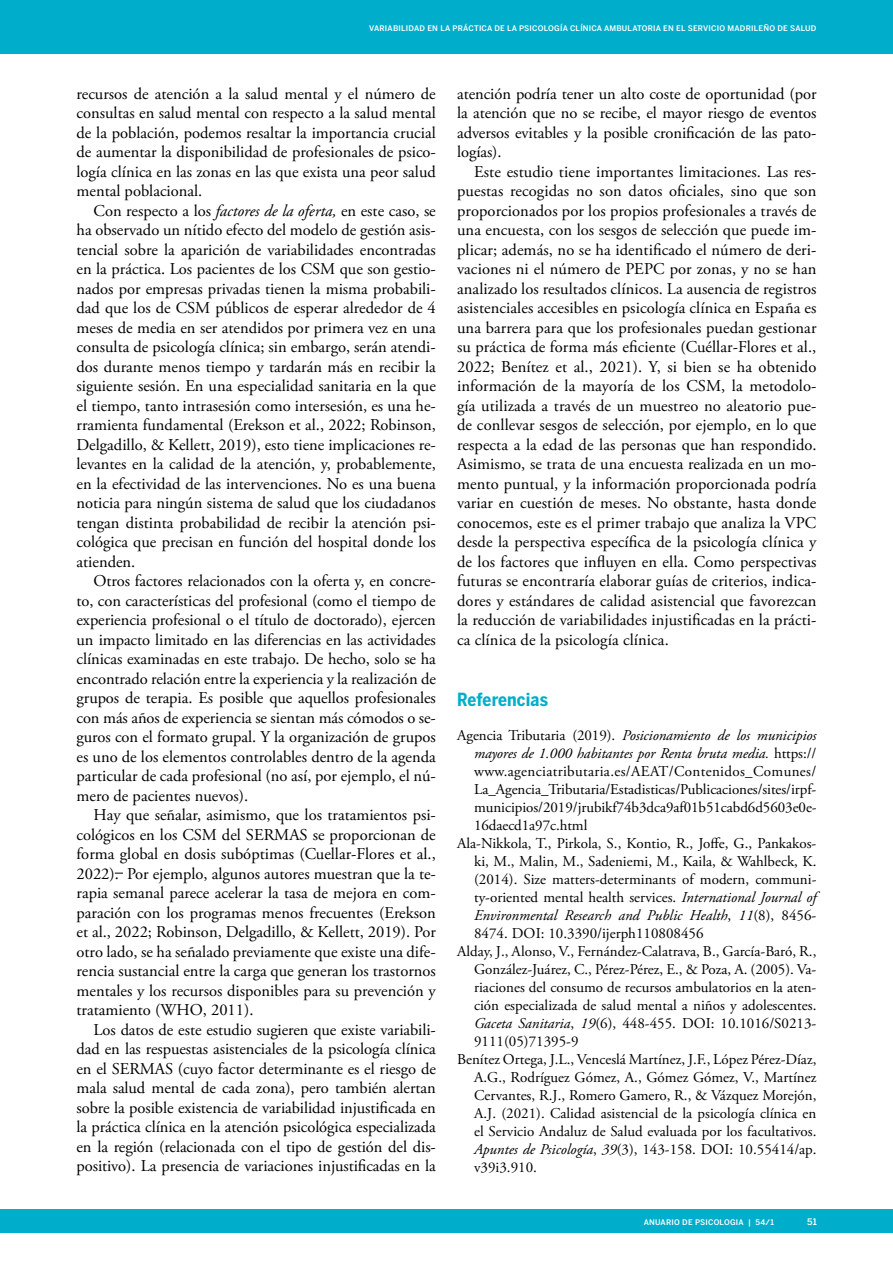
<style>
.page{position:relative;width:893px;height:1263px;background:#fff}
.page>*{position:absolute;margin:0;border:0;box-sizing:border-box;transform-origin:0 0}
.t1{font:700 18px "Benton Sans Cond";letter-spacing:.01em;color:#00aecb}
.t2{font:16.5px/19.5px "Adobe Garamond Pro";color:#000;text-align:justify}
.t3{font:15px "Adobe Garamond Pro";color:#000}
.t4{font:italic 15px "Adobe Garamond Pro";letter-spacing:-.005em;color:#000}
.t5{font:15px "Adobe Garamond Pro";letter-spacing:.025em;color:#000}
.t6{font:500 8.85px "Benton Sans Cond";color:#fff;scale:1.18 1}
.t7{font:500 7.65px "Benton Sans Cond";letter-spacing:.025em;color:#fff;scale:1.18 1}
.s1{font-style:italic}
.s2{font-style:normal}
</style>
<div class="page">
<div style="left:0;top:0;width:893px;height:54px;background:#00aecb"></div>
<div style="left:0;top:1209px;width:893px;height:23px;background:#00aecb"></div>
<p class="t7" style="left:369px;top:24px;width:381px">VARIABILIDAD EN LA PRÁCTICA DE LA PSICOLOGÍA CLÍNICA AMBULATORIA EN EL SERVICIO MADRILEÑO DE SALUD</p>
<p class="t2" style="left:77px;top:84px;width:361px">recursos de atención a la salud mental y el número de consultas en salud mental con respecto a la salud mental de la población, podemos resaltar la importancia crucial de aumentar la disponibilidad de profesionales de psico&shy;logía clínica en las zonas en las que exista una peor salud mental poblacional.</p>
<p class="t2" style="left:77px;top:201px;width:361px;text-indent:17px">Con respecto a los <span class="s1">factores de la oferta,</span> en este caso, se ha observado un nítido efecto del modelo de gestión asis&shy;tencial sobre la aparición de variabilidades encontradas en la práctica. Los pacientes de los CSM que son gestio&shy;nados por empresas privadas tienen la misma probabili&shy;dad que los de CSM públicos de esperar alrededor de 4 meses de media en ser atendidos por primera vez en una consulta de psicología clínica; sin embargo, serán atendi&shy;dos durante menos tiempo y tardarán más en recibir la siguiente sesión. En una especialidad sanitaria en la que el tiempo, tanto intrasesión como intersesión, es una he&shy;rramienta fundamental (Erekson et al., 2022; Robinson, Delgadillo, &amp; Kellett, 2019), esto tiene implicaciones re&shy;levantes en la calidad de la atención, y, probablemente, en la efectividad de las intervenciones. No es una buena noticia para ningún sistema de salud que los ciudadanos tengan distinta probabilidad de recibir la atención psi&shy;cológica que precisan en función del hospital donde los atienden.</p>
<p class="t2" style="left:77px;top:572px;width:361px;text-indent:17px">Otros factores relacionados con la oferta y, en concre&shy;to, con características del profesional (como el tiempo de experiencia profesional o el título de doctorado), ejercen un impacto limitado en las diferencias en las actividades clínicas examinadas en este trabajo. De hecho, solo se ha encontrado relación entre la experiencia y la realización de grupos de terapia. Es posible que aquellos profesionales con más años de experiencia se sientan más cómodos o se&shy;guros con el formato grupal. Y la organización de grupos es uno de los elementos controlables dentro de la agenda particular de cada profesional (no así, por ejemplo, el nú&shy;mero de pacientes nuevos).</p>
<p class="t2" style="left:77px;top:806px;width:361px;text-indent:17px">Hay que señalar, asimismo, que los tratamientos psi&shy;cológicos en los CSM del SERMAS se proporcionan de forma global en dosis subóptimas (Cuellar-Flores et al., 2022). Por ejemplo, algunos autores muestran que la te&shy;rapia semanal parece acelerar la tasa de mejora en com&shy;paración con los programas menos frecuentes (Erekson et al., 2022; Robinson, Delgadillo, &amp; Kellett, 2019). Por otro lado, se ha señalado previamente que existe una dife&shy;rencia sustancial entre la carga que generan los trastornos mentales y los recursos disponibles para su prevención y tratamiento (WHO, 2011).</p>
<p class="t2" style="left:77px;top:1020px;width:361px;text-indent:17px">Los datos de este estudio sugieren que existe variabili&shy;dad en las respuestas asistenciales de la psicología clínica en el SERMAS (cuyo factor determinante es el riesgo de mala salud mental de cada zona), pero también alertan sobre la posible existencia de variabilidad injustificada en la práctica clínica en la atención psicológica especializada en la región (relacionada con el tipo de gestión del dis&shy;positivo). La presencia de variaciones injustificadas en la</p>
<p class="t2" style="left:457px;top:84px;width:361px">atención podría tener un alto coste de oportunidad (por la atención que no se recibe, el mayor riesgo de eventos adversos evitables y la posible cronificación de las pato&shy;logías).</p>
<p class="t2" style="left:457px;top:162px;width:361px;text-indent:17px">Este estudio tiene importantes limitaciones. Las res&shy;puestas recogidas no son datos oficiales, sino que son proporcionados por los propios profesionales a través de una encuesta, con los sesgos de selección que puede im&shy;plicar; además, no se ha identificado el número de deri&shy;vaciones ni el número de PEPC por zonas, y no se han analizado los resultados clínicos. La ausencia de registros asistenciales accesibles en psicología clínica en España es una barrera para que los profesionales puedan gestionar su práctica de forma más eficiente (Cuéllar-Flores et al., 2022; Benítez et al., 2021). Y, si bien se ha obtenido información de la mayoría de los CSM, la metodolo&shy;gía utilizada a través de un muestreo no aleatorio pue&shy;de conllevar sesgos de selección, por ejemplo, en lo que respecta a la edad de las personas que han respondido.<br>Asimismo, se trata de una encuesta realizada en un mo&shy;mento puntual, y la información proporcionada podría variar en cuestión de meses. No obstante, hasta donde conocemos, este es el primer trabajo que analiza la VPC desde la perspectiva específica de la psicología clínica y de los factores que influyen en ella. Como perspectivas futuras se encontraría elaborar guías de criterios, indica&shy;dores y estándares de calidad asistencial que favorezcan la reducción de variabilidades injustificadas en la prácti&shy;ca clínica de la psicología clínica.</p>
<p class="t1" style="left:457px;top:688px;width:92px">Referencias</p>
<p class="t4" style="left:457px;top:726px;width:361px"><span class="s2">Agencia Tributaria (2019).</span> Posicionamiento de los municipios</p>
<p class="t4" style="left:474px;top:744px;width:344px">mayores de 1.000 habitantes por Renta bruta media. <span class="s2">https://</span></p>
<p class="t5" style="left:474px;top:762px;width:344px">www.agenciatributaria.es/AEAT/Contenidos_Comunes/</p>
<p class="t3" style="left:474px;top:780px;width:344px">La_Agencia_Tributaria/Estadisticas/Publicaciones/sites/irpf-</p>
<p class="t3" style="left:474px;top:798px;width:344px">municipios/2019/jrubikf74b3dca9af01b51cabd6d5603e0e-</p>
<p class="t3" style="left:474px;top:816px;width:115px">16daecd1a97c.html</p>
<p class="t3" style="left:457px;top:834px;width:361px">Ala-Nikkola, T., Pirkola, S., Kontio, R., Joffe, G., Pankakos-</p>
<p class="t3" style="left:474px;top:852px;width:344px">ki, M., Malin, M., Sadeniemi, M., Kaila, &amp; Wahlbeck, K.</p>
<p class="t3" style="left:474px;top:870px;width:344px">(2014). Size matters-determinants of modern, communi-</p>
<p class="t3" style="left:474px;top:888px;width:344px">ty-oriented mental health services. <span class="s1">International Journal of</span></p>
<p class="t4" style="left:474px;top:906px;width:344px">Environmental Research and Public Health<span class="s2">,</span> 11<span class="s2">(8), 8456-</span></p>
<p class="t3" style="left:474px;top:924px;width:231px">8474. DOI: 10.3390/ijerph110808456</p>
<p class="t3" style="left:457px;top:942px;width:361px">Alday, J., Alonso, V., Fernández-Calatrava, B., García-Baró, R.,</p>
<p class="t3" style="left:474px;top:960px;width:344px">González-Juárez, C., Pérez-Pérez, E., &amp; Poza, A. (2005). Va-</p>
<p class="t3" style="left:474px;top:978px;width:344px">riaciones del consumo de recursos ambulatorios en la aten-</p>
<p class="t3" style="left:474px;top:996px;width:344px">ción especializada de salud mental a niños y adolescentes.</p>
<p class="t3" style="left:474px;top:1014px;width:344px"><span class="s1">Gaceta Sanitaria</span>, <span class="s1">19</span>(6), 448-455. DOI: 10.1016/S0213-</p>
<p class="t3" style="left:474px;top:1032px;width:106px">9111(05)71395-9</p>
<p class="t3" style="left:457px;top:1050px;width:361px">Benítez Ortega, J.L., Venceslá Martínez, J.F., López Pérez-Díaz,</p>
<p class="t3" style="left:474px;top:1068px;width:344px">A.G., Rodríguez Gómez, A., Gómez Gómez, V., Martínez</p>
<p class="t3" style="left:474px;top:1086px;width:344px">Cervantes, R.J., Romero Gamero, R., &amp; Vázquez Morejón,</p>
<p class="t3" style="left:474px;top:1104px;width:344px">A.J. (2021). Calidad asistencial de la psicología clínica en</p>
<p class="t3" style="left:474px;top:1122px;width:344px">el Servicio Andaluz de Salud evaluada por los facultativos.</p>
<p class="t3" style="left:474px;top:1140px;width:344px"><span class="s1">Apuntes de Psicología</span>, <span class="s1">39</span>(3), 143-158. DOI: 10.55414/ap.</p>
<p class="t3" style="left:474px;top:1158px;width:64px">v39i3.910.</p>
<p class="t7" style="left:644px;top:1217px;width:112px">ANUARIO DE PSICOLOGIA | 54/1</p>
<p class="t6" style="left:807px;top:1216px;width:10px">51</p>
</div>
